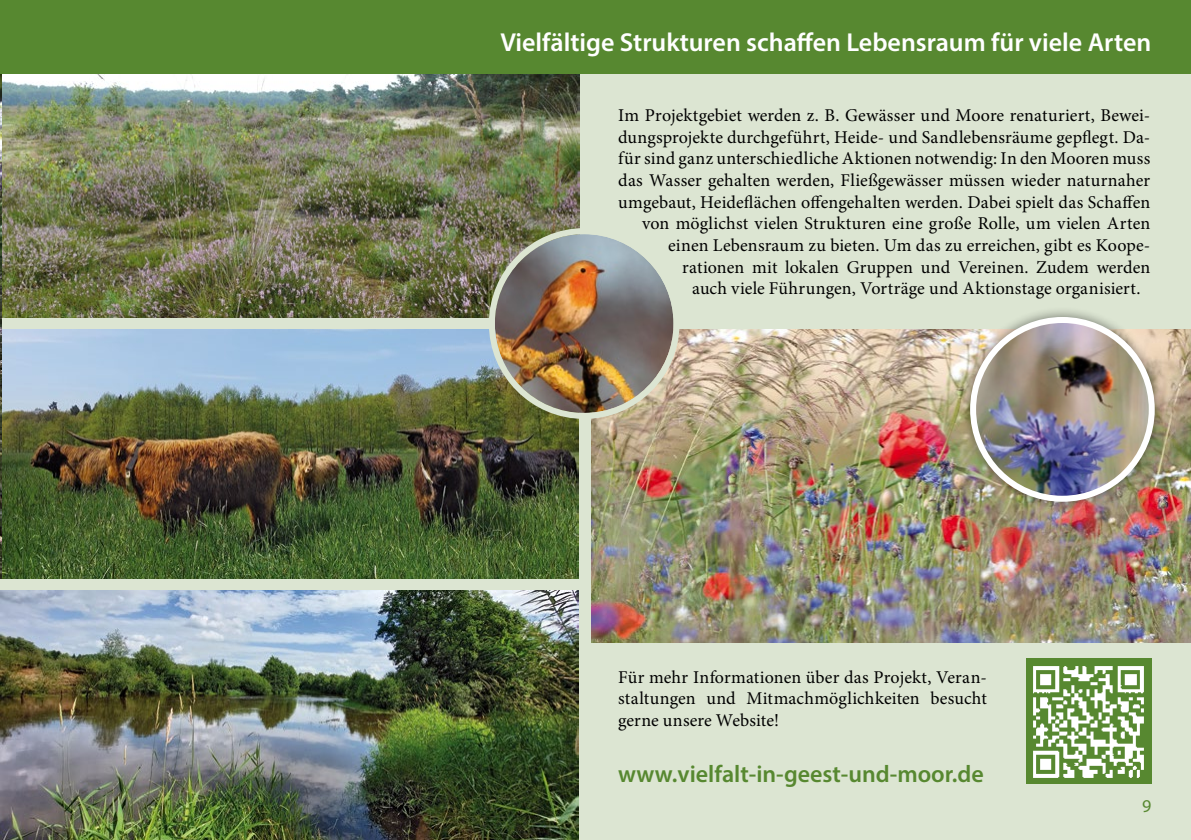
<style>
.page{position:relative;width:1191px;height:840px;background:#fff}
.page>*{position:absolute;margin:0;border:0;box-sizing:border-box;transform-origin:0 0}
.t1{font:600 26px "Myriad Pro";color:#fff}
.t2{font:600 24px "Myriad Pro";color:#578830}
.t3{font:18px/21.6px "Minion Pro";letter-spacing:.005em;color:#000;text-align:justify}
.t4{font:18px "Myriad Pro";color:#578830}
</style>
<div class="page">
<div style="left:0;top:0;width:1191px;height:839px;background:#dce5d2"></div>
<img style="left:1px;top:329px;width:577px;height:249px">
<img style="left:591px;top:329px;width:600px;height:313px">
<img style="left:1px;top:74px;width:578px;height:243px">
<img style="left:0;top:74px;width:1px;height:504px">
<div style="left:0;top:0;width:1191px;height:74px;background:#578830"></div>
<img style="left:0;top:590px;width:578px;height:249px">
<img style="left:495px;top:234px;width:178px;height:178px;border-radius:89px">
<div style="left:489px;top:228px;width:190px;height:190px;border:6px solid #dce5d2;border-radius:50%"></div>
<img style="left:1026px;top:658px;width:125px;height:124px">
<div style="left:958px;top:305px;width:207px;height:207px;background:#000;opacity:.5"></div>
<img style="left:973px;top:320px;width:178px;height:178px;border-radius:89px">
<div style="left:970px;top:317px;width:184px;height:184px;border:6px solid #fff;border-radius:50%"></div>
<h1 class="t1" style="left:500px;top:26px;width:652px">Vielfältige Strukturen schaffen Lebensraum für viele Arten</h1>
<p class="t3" style="left:618px;top:105px;width:534px">Im Projektgebiet werden z. B. Gewässer und Moore renaturiert, Bewei-</p>
<p class="t3" style="left:618px;top:126px;width:534px">dungsprojekte durchgeführt, Heide- und Sandlebensräume gepflegt. Da-</p>
<p class="t3" style="left:618px;top:148px;width:533px">für sind ganz unterschiedliche Aktionen notwendig: In den Mooren muss</p>
<p class="t3" style="left:618px;top:169px;width:533px">das Wasser gehalten werden, Fließgewässer müssen wieder naturnaher</p>
<p class="t3" style="left:618px;top:191px;width:534px">umgebaut, Heideflächen offengehalten werden. Dabei spielt das Schaffen</p>
<p class="t3" style="left:642px;top:213px;width:509px">von möglichst vielen Strukturen eine große Rolle, um vielen Arten</p>
<p class="t3" style="left:668px;top:234px;width:484px">einen Lebensraum zu bieten. Um das zu erreichen, gibt es Koope-</p>
<p class="t3" style="left:682px;top:256px;width:470px">rationen mit lokalen Gruppen und Vereinen. Zudem werden</p>
<p class="t3" style="left:692px;top:277px;width:450px">auch viele Führungen, Vorträge und Aktionstage organisiert.</p>
<p class="t3" style="left:618px;top:665px;width:370px">Für mehr Informationen über das Projekt, Veran&shy;staltungen und Mitmachmöglichkeiten besucht gerne unsere Website!</p>
<h2 class="t2" style="left:618px;top:758px;width:367px">www.vielfalt-in-geest-und-moor.de</h2>
<p class="t4" style="left:1142px;top:794px;width:11px">9</p>
</div>
